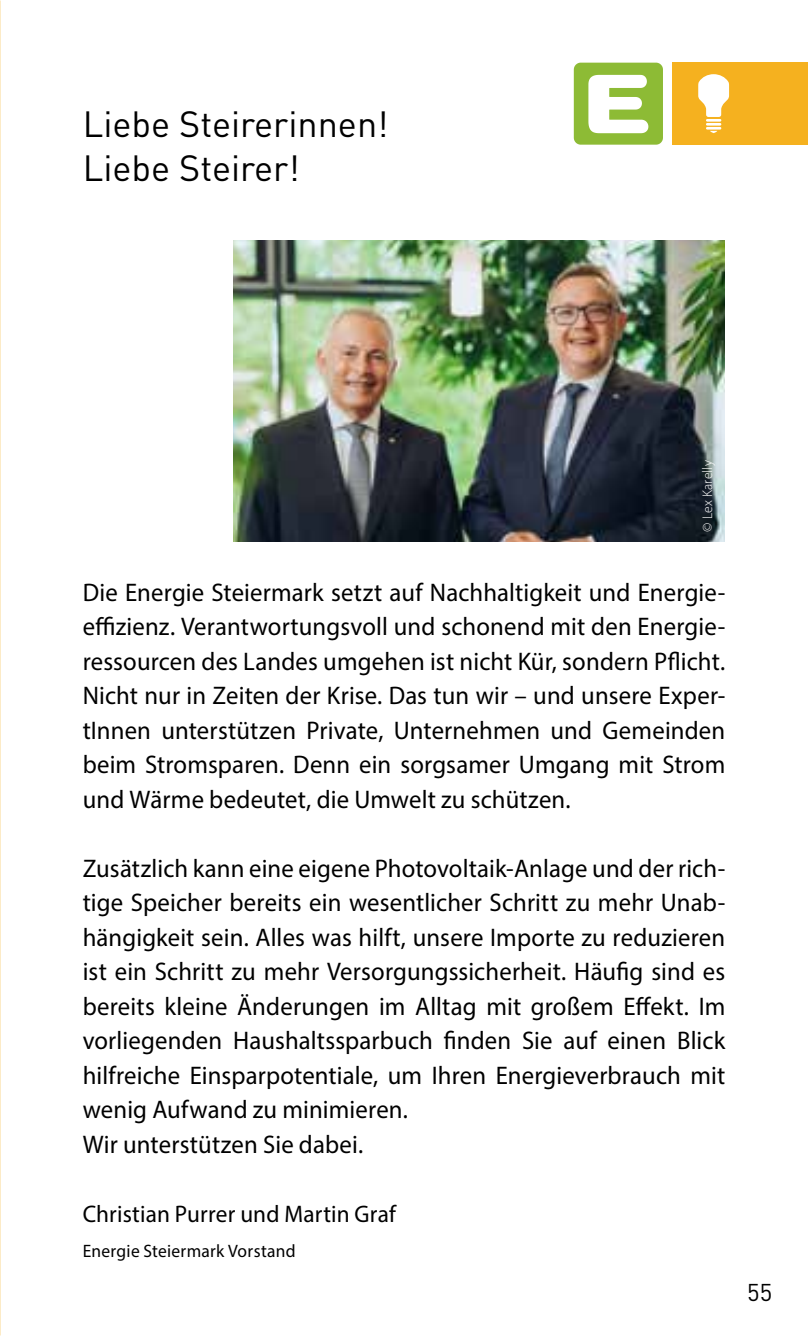
<style>
.page{position:relative;width:808px;height:1336px;background:#fff}
.page>*{position:absolute;margin:0;border:0;box-sizing:border-box;transform-origin:0 0}
.t1{font:36px/43.2px "DIN";color:#000}
.t2{font:25.5px/34.5px "Myriad Pro";letter-spacing:.005em;color:#000;text-align:justify}
.t3{font:24px "Myriad Pro";letter-spacing:.005em;color:#000}
.t4{font:24px "DIN";color:#000}
.t5{font:18px "Myriad Pro";letter-spacing:.02em;color:#000}
.t6{font:300 14.1px "Myriad Pro";letter-spacing:.01em;color:#fff}
</style>
<div class="page">
<img style="left:233px;top:240px;width:491px;height:301px">
<div style="left:673px;top:63px;width:135px;height:82px;background:#f5b11f"></div>
<svg style="left:698px;top:74px;width:31px;height:59px"></svg>
<svg style="left:574px;top:63px;width:89px;height:82px"></svg>
<h1 class="t1" style="left:83px;top:102px;width:307px">Liebe Steirerinnen!<br>Liebe Steirer!</h1>
<p class="t6" style="left:699px;top:531px;width:73px;rotate:-90deg">© Lex Karelly</p>
<p class="t2" style="left:83px;top:574px;width:644px">Die Energie Steiermark setzt auf Nachhaltigkeit und Energie&shy;effizienz. Verantwortungsvoll und schonend mit den Energie&shy;ressourcen des Landes umgehen ist nicht Kür, sondern Pflicht.<br>Nicht nur in Zeiten der Krise. Das tun wir – und unsere Exper&shy;tInnen unterstützen Private, Unternehmen und Gemeinden beim Stromsparen. Denn ein sorgsamer Umgang mit Strom und Wärme bedeutet, die Umwelt zu schützen.</p>
<p class="t2" style="left:83px;top:850px;width:644px;text-align:left">Zusätzlich kann eine eigene Photovoltaik-Anlage und der rich&shy;tige Speicher bereits ein wesentlicher Schritt zu mehr Unab&shy;hängigkeit sein. Alles was hilft, unsere Importe zu reduzieren ist ein Schritt zu mehr Versorgungssicherheit. Häufig sind es bereits kleine Änderungen im Alltag mit großem Effekt. Im vorliegenden Haushaltssparbuch finden Sie auf einen Blick hilfreiche Einsparpotentiale, um Ihren Energieverbrauch mit wenig Aufwand zu minimieren.<br>Wir unterstützen Sie dabei.</p>
<p class="t3" style="left:83px;top:1198px;width:315px">Christian Purrer und Martin Graf</p>
<p class="t5" style="left:83px;top:1239px;width:215px">Energie Steiermark Vorstand</p>
<p class="t4" style="left:747px;top:1277px;width:27px">55</p>
</div>
